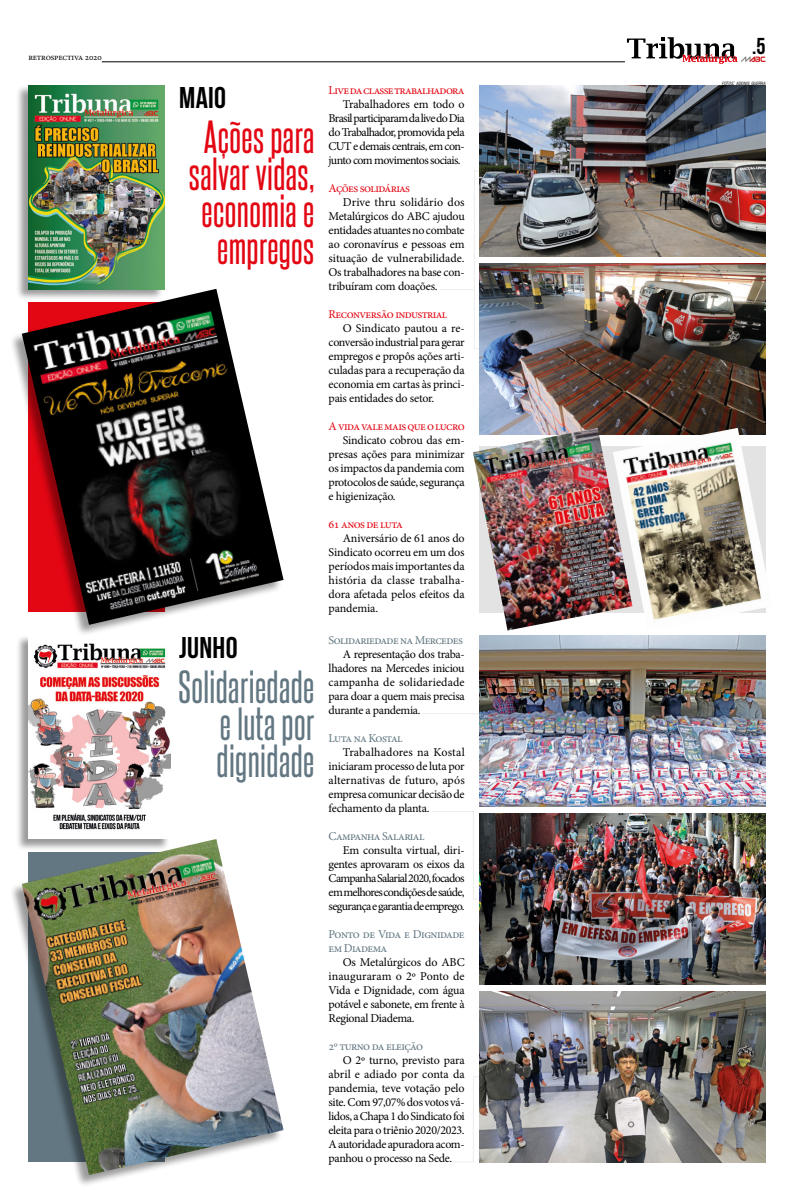
<style>
.page{position:relative;width:794px;height:1191px;background:#fff}
.page>*{position:absolute;margin:0;border:0;box-sizing:border-box;transform-origin:0 0}
.t1{font:40px/37px "Steelfish Rg";letter-spacing:.01em;color:#e30613;text-align:right}
.t2{font:40px/37px "Steelfish Rg";letter-spacing:.01em;color:#627782;text-align:justify}
.t3{font:30px "Bebas Neue";letter-spacing:.01em;color:#000}
.t4{font:23px "Bebas Neue";color:#000}
.t5{font:12px/14px "Minion Pro";letter-spacing:-.025em;color:#000;text-align:justify}
.t6{font:12px "Minion Pro";letter-spacing:-.055em;color:#e30613}
.t7{font:12px/14px "Minion Pro";letter-spacing:-.05em;color:#627782}
.t8{font:12px "Minion Pro";letter-spacing:-.07em;color:#627782}
.t9{font:9px "Minion Pro";letter-spacing:-.02em;color:#000}
.t10{font:italic condensed 4.4px "Swiss 721 BT";color:#000}
.s1{font-size:6.2px}
</style>
<div class="page">
<hr style="left:422px;top:713px;width:61px;height:1px;background:#ededed">
<hr style="left:439px;top:289px;width:36px;height:1px;background:#ededed">
<hr style="left:474px;top:170px;width:1px;height:179px;background:#ededed">
<img style="left:479px;top:813px;width:286px;height:171px">
<div style="left:16px;top:635px;width:154px;height:216px;background:#000;opacity:.4"></div>
<img style="left:28px;top:637px;width:143px;height:202px">
<div style="left:9px;top:839px;width:274px;height:348px;background:#000;opacity:.4"></div>
<img style="left:22px;top:839px;width:261px;height:336px">
<div style="left:16px;top:85px;width:148px;height:216px;background:#000;opacity:.4"></div>
<img style="left:28px;top:85px;width:136px;height:204px">
<div style="left:9px;top:289px;width:274px;height:348px;background:#000;opacity:.4"></div>
<img style="left:22px;top:289px;width:261px;height:336px">
<svg style="left:627px;top:37px;width:138px;height:27px"></svg>
<hr style="left:102px;top:61px;width:523px;height:1px;background:#000">
<img style="left:479px;top:85px;width:286px;height:171px">
<img style="left:479px;top:263px;width:286px;height:165px">
<img style="left:479px;top:635px;width:286px;height:171px">
<img style="left:479px;top:991px;width:286px;height:171px">
<img style="left:473px;top:428px;width:140px;height:202px">
<img style="left:613px;top:428px;width:153px;height:192px">
<hr style="left:432px;top:811px;width:42px;height:1px;background:#ededed">
<svg style="left:453px;top:1161px;width:20px;height:1px"></svg>
<hr style="left:473px;top:811px;width:1px;height:88px;background:#ededed">
<hr style="left:473px;top:1076px;width:1px;height:86px;background:#ededed">
<p class="t9" style="left:28px;top:52px;width:75px">retrospectiva 2020</p>
<h2 class="t3" style="left:179px;top:81px;width:48px">MAIO</h2>
<p class="t6" style="left:328px;top:82px;width:138px">Live da classe trabalhadora</p>
<p class="t5" style="left:328px;top:97px;width:138px;text-indent:14px">Trabalhadores em todo o Brasil participaram da live do Dia do Trabalhador, promovida pela CUT e demais centrais, em con&shy;junto com movimentos sociais.</p>
<p class="t6" style="left:328px;top:180px;width:83px">Ações solidárias</p>
<p class="t5" style="left:328px;top:195px;width:138px;text-indent:14px">Drive thru solidário dos Metalúrgicos do ABC ajudou entidades atuantes no combate ao coronavírus e pessoas em situação de vulnerabilidade.<br>Os trabalhadores na base con&shy;tribuíram com doações.</p>
<p class="t6" style="left:328px;top:306px;width:120px">Reconversão industrial</p>
<p class="t5" style="left:328px;top:321px;width:138px;text-indent:14px">O Sindicato pautou a re&shy;conversão industrial para gerar empregos e propôs ações arti&shy;culadas para a recuperação da economia em cartas às princi&shy;pais entidades do setor.</p>
<p class="t6" style="left:328px;top:418px;width:138px">A vida vale mais que o lucro</p>
<p class="t5" style="left:328px;top:433px;width:138px;text-indent:14px">Sindicato cobrou das em&shy;presas ações para minimizar os impactos da pandemia com protocolos de saúde, segurança e higienização.</p>
<p class="t6" style="left:328px;top:516px;width:76px">61 anos de luta</p>
<p class="t5" style="left:328px;top:531px;width:138px;text-indent:14px">Aniversário de 61 anos do Sindicato ocorreu em um dos períodos mais importantes da história da classe trabalha&shy;dora afetada pelos efeitos da pandemia.</p>
<h1 class="t1" style="left:189px;top:117px;width:127px">Ações para salvar vidas, economia e empregos</h1>
<h2 class="t3" style="left:179px;top:631px;width:60px">JUNHO</h2>
<p class="t7" style="left:328px;top:633px;width:136px">Solidariedade na Mercedes</p>
<p class="t5" style="left:328px;top:647px;width:138px;text-indent:14px">A representação dos traba&shy;lhadores na Mercedes iniciou campanha de solidariedade para doar a quem mais precisa durante a pandemia.</p>
<p class="t8" style="left:328px;top:730px;width:76px">Luta na Kostal</p>
<p class="t5" style="left:328px;top:745px;width:138px;text-indent:14px">Trabalhadores na Kostal iniciaram processo de luta por alternativas de futuro, após empresa comunicar decisão de fechamento da planta.</p>
<p class="t7" style="left:328px;top:829px;width:97px">Campanha Salarial</p>
<p class="t5" style="left:328px;top:843px;width:138px;text-indent:14px">Em consulta virtual, diri&shy;gentes aprovaram os eixos da Campanha Salarial 2020, focados em melhores condições de saúde, segurança e garantia de emprego.</p>
<p class="t7" style="left:328px;top:927px;width:138px">Ponto de Vida e Dignidade em Diadema</p>
<p class="t5" style="left:328px;top:955px;width:138px;text-indent:14px">Os Metalúrgicos do ABC inauguraram o 2º Ponto de Vida e Dignidade, com água potável e sabonete, em frente à Regional Diadema.</p>
<p class="t7" style="left:328px;top:1039px;width:96px">2º turno da eleição</p>
<p class="t5" style="left:328px;top:1053px;width:138px;text-indent:14px">O 2º turno, previsto para abril e adiado por conta da pandemia, teve votação pelo site. Com 97,07% dos votos vá&shy;lidos, a Chapa 1 do Sindicato foi eleita para o triênio 2020/2023.<br>A autoridade apuradora acom&shy;panhou o processo na Sede.</p>
<h1 class="t2" style="left:216px;top:667px;width:99px;text-indent:-38px">Solidariedade e luta por dignidade</h1>
<h3 class="t4" style="left:752px;top:34px;width:15px">.5</h3>
<p class="t10" style="left:722px;top:80px;width:45px">FOTOS<span class="s1">:</span> ADONIS GUERRA</p>
</div>
